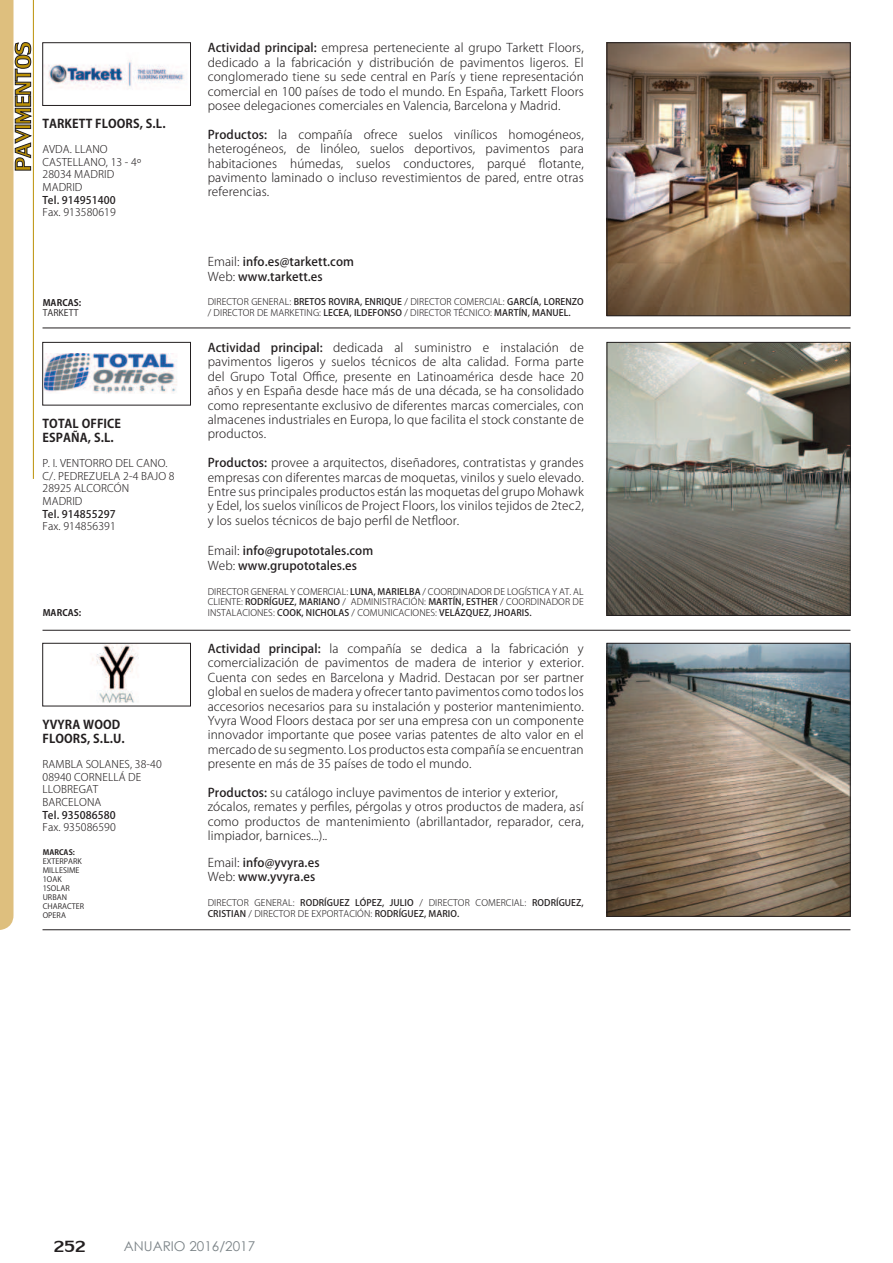
<style>
.page{position:relative;width:893px;height:1263px;background:#fff}
.page>*{position:absolute;margin:0;border:0;box-sizing:border-box;transform-origin:0 0}
.t1{font:24px "Lily UPC";color:#231f20}
.t2{font:13.5px "Century Gothic";color:#7b8387}
.t3{font:300 12px/14.4px "Koz Go Pro";letter-spacing:.01em;color:#231f20;text-align:justify}
.t4{font:500 12px/14.4px "Koz Go Pro";letter-spacing:.01em;color:#231f20}
.t5{font:700 12px/14.4px "Koz Go Pro";letter-spacing:.01em;color:#231f20}
.t6{font:300 10.5px/12.6px "Koz Go Pro";letter-spacing:.01em;color:#231f20}
.t7{font:500 10.5px "Koz Go Pro";letter-spacing:.01em;color:#231f20}
.t8{font:300 9px/10.5px "Koz Go Pro";letter-spacing:.01em;color:#231f20}
.t9{font:500 9px "Koz Go Pro";letter-spacing:.01em;color:#231f20}
.t10{font:700 9px "Koz Go Pro";letter-spacing:.01em;color:#231f20}
.t11{font:9px "Koz Go Pro";letter-spacing:.01em;color:#231f20}
.t12{font:7.5px/9px "Koz Go Pro";letter-spacing:.01em;color:#231f20}
.t13{font:700 7.5px "Koz Go Pro";letter-spacing:.01em;color:#231f20}
.s1{font-weight:500}
.s2{font-weight:300}
</style>
<div class="page">
<hr style="left:43px;top:328px;width:807px;height:1px;background:#231f20">
<hr style="left:43px;top:630px;width:807px;height:1px;background:#231f20">
<hr style="left:43px;top:929px;width:807px;height:1px;background:#231f20">
<img style="left:609px;top:45px;width:239px;height:269px">
<div style="left:607px;top:43px;width:243px;height:273px;border:1px solid #231f20"></div>
<img style="left:48px;top:61px;width:137px;height:28px">
<div style="left:43px;top:43px;width:148px;height:63px;border:1px solid #231f20"></div>
<img style="left:609px;top:344px;width:239px;height:270px">
<div style="left:607px;top:342px;width:243px;height:274px;border:1px solid #231f20"></div>
<img style="left:45px;top:353px;width:132px;height:40px">
<div style="left:43px;top:342px;width:148px;height:63px;border:1px solid #231f20"></div>
<img style="left:609px;top:645px;width:239px;height:269px">
<div style="left:607px;top:643px;width:243px;height:273px;border:1px solid #231f20"></div>
<img style="left:92px;top:645px;width:47px;height:58px">
<div style="left:43px;top:643px;width:148px;height:63px;border:1px solid #231f20"></div>
<svg style="left:0;top:0;width:31px;height:930px"></svg>
<hr style="left:33px;top:0;width:1px;height:479px;background:#bb9006">
<p class="t5" style="left:43px;top:117px;width:125px">TARKETT FLOORS, S.L.</p>
<p class="t6" style="left:43px;top:143px;width:100px">AVDA. LLANO<br>CASTELLANO, 13 - 4º<br>28034 MADRID<br>MADRID</p>
<p class="t7" style="left:43px;top:193px;width:75px">Tel. 914951400</p>
<p class="t6" style="left:43px;top:206px;width:75px">Fax. 913580619</p>
<p class="t10" style="left:43px;top:296px;width:40px">MARCAS:</p>
<p class="t11" style="left:43px;top:307px;width:37px">TARKETT</p>
<p class="t5" style="left:43px;top:417px;width:80px">TOTAL OFFICE<br>ESPAÑA, S.L.</p>
<p class="t6" style="left:43px;top:457px;width:134px">P. I. VENTORRO DEL CANO.<br>C/. PEDREZUELA 2-4 BAJO 8<br>28925 ALCORCÓN<br>MADRID</p>
<p class="t7" style="left:43px;top:507px;width:75px">Tel. 914855297</p>
<p class="t6" style="left:43px;top:520px;width:75px">Fax. 914856391</p>
<p class="t3" style="left:208px;top:41px;width:378px"><span class="s1">Actividad principal:</span> empresa perteneciente al grupo Tarkett Floors, dedicado a la fabricación y distribución de pavimentos ligeros. El conglomerado tiene su sede central en París y tiene representación comercial en 100 países de todo el mundo. En España, Tarkett Floors posee delegaciones comerciales en Valencia, Barcelona y Madrid.</p>
<p class="t3" style="left:208px;top:127px;width:378px"><span class="s1">Productos:</span> la compañía ofrece suelos vinílicos homogéneos, heterogéneos, de linóleo, suelos deportivos, pavimentos para habitaciones húmedas, suelos conductores, parqué 昀氀otante, pavimento laminado o incluso revestimientos de pared, entre otras referencias.</p>
<p class="t4" style="left:208px;top:255px;width:148px"><span class="s2">Email:</span> info.es@tarkett.com<br><span class="s2">Web:</span> www.tarkett.es</p>
<p class="t8" style="left:208px;top:297px;width:378px">DIRECTOR GENERAL: <span class="s1">BRETOS ROVIRA, ENRIQUE</span> / DIRECTOR COMERCIAL: <span class="s1">GARCÍA, LORENZO </span>/ DIRECTOR DE MARKETING: <span class="s1">LECEA, ILDEFONSO</span> / DIRECTOR TÉCNICO: <span class="s1">MARTÍN, MANUEL.</span></p>
<p class="t3" style="left:208px;top:340px;width:378px"><span class="s1">Actividad principal:</span> dedicada al suministro e instalación de pavimentos ligeros y suelos técnicos de alta calidad. Forma parte del Grupo Total O昀케ce, presente en Latinoamérica desde hace 20 años y en España desde hace más de una década, se ha consolidado como representante exclusivo de diferentes marcas comerciales, con almacenes industriales en Europa, lo que facilita el stock constante de productos.</p>
<p class="t3" style="left:208px;top:456px;width:378px"><span class="s1">Productos:</span> provee a arquitectos, diseñadores, contratistas y grandes empresas con diferentes marcas de moquetas, vinilos y suelo elevado.<br>Entre sus principales productos están las moquetas del grupo Mohawk y Edel, los suelos vinílicos de Project Floors, los vinilos tejidos de 2tec2, y los suelos técnicos de bajo per昀椀l de Net昀氀oor.</p>
<p class="t4" style="left:208px;top:544px;width:167px"><span class="s2">Email:</span> info@grupototales.com<br><span class="s2">Web:</span> www.grupototales.es</p>
<p class="t8" style="left:208px;top:586px;width:378px">DIRECTOR GENERAL Y COMERCIAL: <span class="s1">LUNA, MARIELBA</span> / COORDINADOR DE LOGÍSTICA Y AT. AL<br>CLIENTE: <span class="s1">RODRÍGUEZ, MARIANO</span> / ADMINISTRACIÓN: <span class="s1">MARTÍN, ESTHER</span> / COORDINADOR DE</p>
<p class="t10" style="left:43px;top:607px;width:40px">MARCAS:</p>
<p class="t9" style="left:208px;top:606px;width:325px"><span class="s2">INSTALACIONES:</span> COOK, NICHOLAS <span class="s2">/ COMUNICACIONES:</span> VELÁZQUEZ, JHOARIS.</p>
<p class="t3" style="left:208px;top:641px;width:378px"><span class="s1">Actividad principal:</span> la compañía se dedica a la fabricación y comercialización de pavimentos de madera de interior y exterior.<br>Cuenta con sedes en Barcelona y Madrid. Destacan por ser partner global en suelos de madera y ofrecer tanto pavimentos como todos los accesorios necesarios para su instalación y posterior mantenimiento.<br>Yvyra Wood Floors destaca por ser una empresa con un componente innovador importante que posee varias patentes de alto valor en el mercado de su segmento. Los productos esta compañía se encuentran presente en más de 35 países de todo el mundo.</p>
<p class="t3" style="left:208px;top:785px;width:378px;text-align:left"><span class="s1">Productos:</span> su catálogo incluye pavimentos de interior y exterior, zócalos, remates y per昀椀les, pérgolas y otros productos de madera, así como productos de mantenimiento (abrillantador, reparador, cera, limpiador, barnices...)..</p>
<p class="t5" style="left:43px;top:718px;width:84px">YVYRA WOOD<br>FLOORS, S.L.U.</p>
<p class="t6" style="left:43px;top:758px;width:121px">RAMBLA SOLANES, 38-40<br>08940 CORNELLÁ DE<br>LLOBREGAT<br>BARCELONA</p>
<p class="t7" style="left:43px;top:808px;width:75px">Tel. 935086580</p>
<p class="t6" style="left:43px;top:821px;width:75px">Fax. 935086590</p>
<p class="t13" style="left:43px;top:847px;width:34px">MARCAS:</p>
<p class="t12" style="left:43px;top:857px;width:43px">EXTERPARK<br>MILLESIME<br>1OAK<br>1SOLAR<br>URBAN<br>CHARACTER<br>OPERA</p>
<p class="t4" style="left:208px;top:856px;width:113px"><span class="s2">Email:</span> info@yvyra.es<br><span class="s2">Web:</span> www.yvyra.es</p>
<p class="t8" style="left:208px;top:897px;width:378px">DIRECTOR GENERAL: <span class="s1">RODRÍGUEZ LÓPEZ, JULIO</span> / DIRECTOR COMERCIAL: <span class="s1">RODRÍGUEZ,<br>CRISTIAN</span> / DIRECTOR DE EXPORTACIÓN: <span class="s1">RODRÍGUEZ, MARIO.</span></p>
<h1 class="t1" style="left:54px;top:1229px;width:34px">252</h1>
<p class="t2" style="left:124px;top:1241px;width:133px">ANUARIO 2016/2017</p>
</div>
